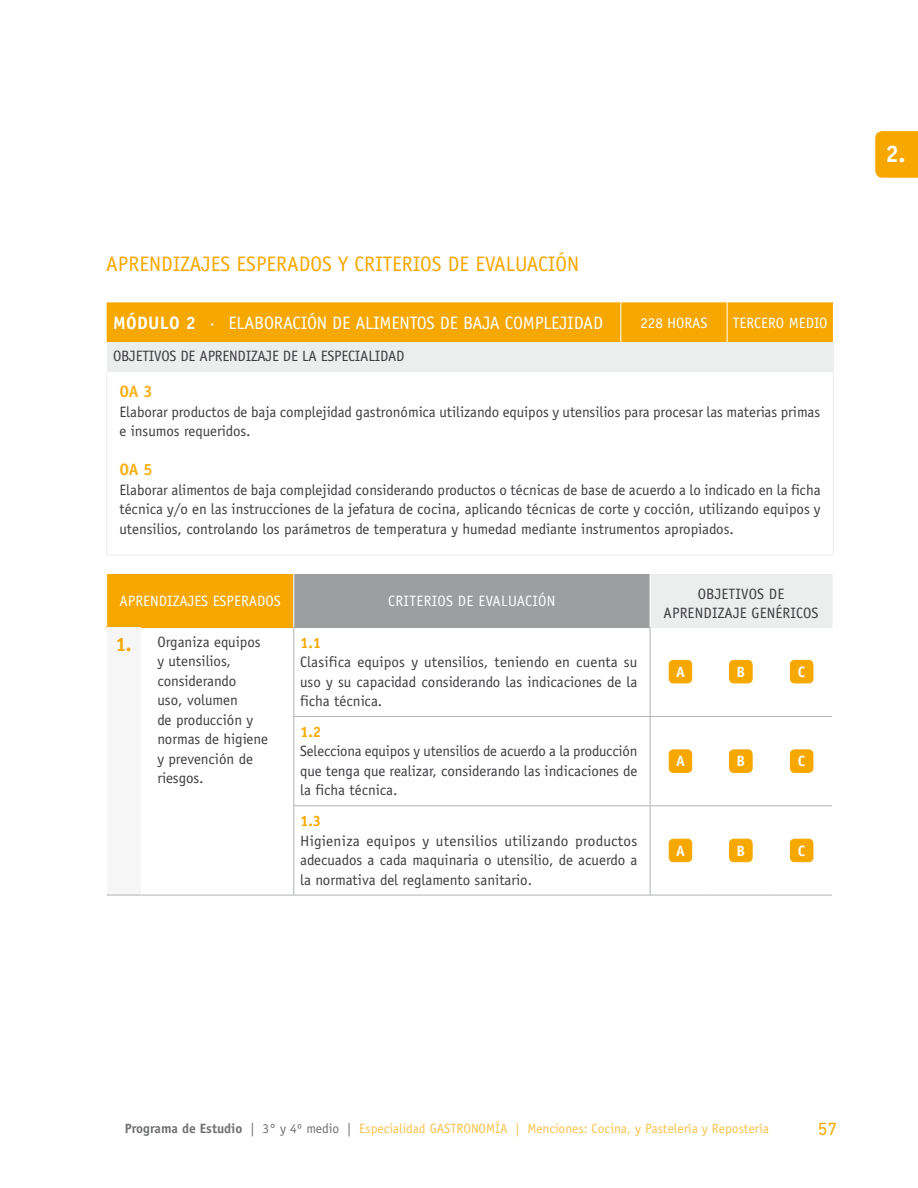
<style>
.page{position:relative;width:918px;height:1188px;background:#fff}
.page>*{position:absolute;margin:0;border:0;box-sizing:border-box;transform-origin:0 0}
.t1{font:700 24px "Officina Sans";color:#fff}
.t2{font:21px "Officina Sans";color:#f7a800}
.t3{font:18px "Officina Sans";letter-spacing:-.01em;color:#fff}
.t4{font:18px "DIN Next LT Pro";color:#f7a800}
.t5{font:700 16.5px "Officina Sans";color:#f8b11a}
.t6{font:15px/19.5px "Officina Sans";color:#3e3d40;text-align:justify}
.t7{font:15px "Officina Sans";color:#fff}
.t8{font:15px "Officina Sans";letter-spacing:.02em;color:#fff}
.t9{font:700 15px "Officina Sans";color:#f7a800}
.t10{font:700 15px "Officina Sans";color:#fff}
.t11{font:13.5px "Officina Sans";color:#fac24d}
.s1{font-weight:700}
.s2{font-weight:700;font-size:19.5px;color:#f7a800}
.s3{font-weight:700;color:#707172}
.s4{color:#707172}
</style>
<div class="page">
<div style="left:107px;top:302px;width:726px;height:40px;background:#f7a800"></div>
<div style="left:107px;top:342px;width:726px;height:29px;background:#eceded"></div>
<hr style="left:106px;top:371px;width:1px;height:184px;background:#eceded">
<hr style="left:833px;top:371px;width:1px;height:184px;background:#eceded">
<hr style="left:106px;top:555px;width:515px;height:1px;background:#eceded">
<hr style="left:621px;top:555px;width:106px;height:1px;background:#eceded">
<hr style="left:727px;top:555px;width:107px;height:1px;background:#eceded">
<hr style="left:620px;top:302px;width:1px;height:40px;background:#fff">
<hr style="left:727px;top:302px;width:1px;height:40px;background:#fff">
<div style="left:107px;top:574px;width:187px;height:53px;background:#f7a800"></div>
<div style="left:294px;top:574px;width:356px;height:53px;background:#9c9e9f"></div>
<div style="left:650px;top:574px;width:182px;height:53px;background:#eceded"></div>
<div style="left:107px;top:627px;width:33px;height:268px;background:#f6f6f6"></div>
<hr style="left:140px;top:895px;width:154px;height:1px;background:#b1b3b4">
<hr style="left:650px;top:574px;width:1px;height:53px;background:#fff">
<hr style="left:832px;top:574px;width:1px;height:53px;background:#eceded">
<hr style="left:293px;top:716px;width:357px;height:1px;background:#b1b3b4">
<hr style="left:293px;top:805px;width:357px;height:1px;background:#b1b3b4">
<hr style="left:650px;top:716px;width:60px;height:1px;background:#b1b3b4">
<hr style="left:710px;top:716px;width:61px;height:1px;background:#b1b3b4">
<hr style="left:771px;top:716px;width:61px;height:1px;background:#b1b3b4">
<hr style="left:650px;top:805px;width:60px;height:1px;background:#b1b3b4">
<hr style="left:710px;top:805px;width:61px;height:1px;background:#b1b3b4">
<hr style="left:771px;top:805px;width:61px;height:1px;background:#b1b3b4">
<hr style="left:293px;top:574px;width:1px;height:53px;background:#fff">
<hr style="left:293px;top:627px;width:1px;height:89px;background:#b1b3b4">
<hr style="left:293px;top:717px;width:1px;height:88px;background:#b1b3b4">
<hr style="left:650px;top:717px;width:1px;height:88px;background:#b1b3b4">
<hr style="left:293px;top:806px;width:1px;height:89px;background:#b1b3b4">
<hr style="left:650px;top:806px;width:1px;height:89px;background:#b1b3b4">
<hr style="left:650px;top:895px;width:60px;height:1px;background:#b1b3b4">
<hr style="left:710px;top:895px;width:61px;height:1px;background:#b1b3b4">
<hr style="left:771px;top:895px;width:61px;height:1px;background:#b1b3b4">
<hr style="left:107px;top:895px;width:33px;height:1px;background:#b1b3b4">
<hr style="left:294px;top:895px;width:356px;height:1px;background:#b1b3b4">
<hr style="left:650px;top:627px;width:1px;height:89px;background:#b1b3b4">
<div style="left:669px;top:660px;width:23px;height:23px;background:#f7a800;border-radius:4px"></div>
<div style="left:669px;top:660px;width:23px;height:23px;border:1px solid #f7a800;border-radius:4px"></div>
<div style="left:730px;top:660px;width:22px;height:23px;background:#f7a800;border-radius:4px"></div>
<div style="left:729px;top:660px;width:23px;height:23px;border:1px solid #f7a800;border-radius:4px"></div>
<div style="left:790px;top:660px;width:23px;height:23px;background:#f7a800;border-radius:4px"></div>
<div style="left:790px;top:660px;width:23px;height:23px;border:1px solid #f7a800;border-radius:4px"></div>
<div style="left:669px;top:750px;width:23px;height:22px;background:#f7a800;border-radius:4px"></div>
<div style="left:669px;top:750px;width:23px;height:23px;border:1px solid #f7a800;border-radius:4px"></div>
<div style="left:730px;top:750px;width:22px;height:22px;background:#f7a800;border-radius:4px"></div>
<div style="left:729px;top:750px;width:23px;height:23px;border:1px solid #f7a800;border-radius:4px"></div>
<div style="left:790px;top:750px;width:23px;height:22px;background:#f7a800;border-radius:4px"></div>
<div style="left:790px;top:750px;width:23px;height:23px;border:1px solid #f7a800;border-radius:4px"></div>
<div style="left:669px;top:839px;width:23px;height:23px;background:#f7a800;border-radius:4px"></div>
<div style="left:669px;top:839px;width:23px;height:23px;border:1px solid #f7a800;border-radius:4px"></div>
<div style="left:730px;top:839px;width:22px;height:23px;background:#f7a800;border-radius:4px"></div>
<div style="left:729px;top:839px;width:23px;height:23px;border:1px solid #f7a800;border-radius:4px"></div>
<div style="left:790px;top:839px;width:23px;height:23px;background:#f7a800;border-radius:4px"></div>
<div style="left:790px;top:839px;width:23px;height:23px;border:1px solid #f7a800;border-radius:4px"></div>
<svg style="left:875px;top:131px;width:43px;height:47px;background:#f7aa06"></svg>
<h2 class="t2" style="left:106px;top:251px;width:24px">Aprend</h2>
<h2 class="t2" style="left:173px;top:251px;width:19px">izajes</h2>
<h2 class="t2" style="left:237px;top:251px;width:12px">esperados</h2>
<h2 class="t2" style="left:338px;top:251px;width:229px">ycriterios de eva luación</h2>
<p class="t3" style="left:113px;top:313px;width:492px"><span class="s1">MóDULO 2</span> · ELABORACIÓN DE ALIMENTOS DE BAJA COMPLEJIDAD</p>
<p class="t7" style="left:640px;top:314px;width:36px">228 horas</p>
<p class="t7" style="left:733px;top:314px;width:96px">TERCERO MEDIO</p>
<p class="t6" style="left:113px;top:347px;width:9px">objet</p>
<p class="t6" style="left:149px;top:347px;width:14px">ivos</p>
<p class="t6" style="left:181px;top:347px;width:36px">de Aprend</p>
<p class="t6" style="left:246px;top:347px;width:14px">izaje</p>
<p class="t6" style="left:283px;top:347px;width:46px">de la espec</p>
<p class="t6" style="left:355px;top:347px;width:34px">ialidad</p>
<p class="t5" style="left:119px;top:381px;width:35px">OA 3</p>
<p class="t6" style="left:119px;top:402px;width:702px">Elaborar productos de baja complejidad gastronómica utilizando equipos y utensilios para procesar las materias primas e insumos requeridos.</p>
<p class="t5" style="left:119px;top:459px;width:35px">OA 5</p>
<p class="t6" style="left:119px;top:480px;width:703px">Elaborar alimentos de baja complejidad considerando productos o técnicas de base de acuerdo a lo indicado en la ficha técnica y/o en las instrucciones de la jefatura de cocina, aplicando técnicas de corte y cocción, utilizando equipos y utensilios, controlando los parámetros de temperatura y humedad mediante instrumentos apropiados.</p>
<p class="t7" style="left:120px;top:592px;width:17px">Aprend</p>
<p class="t7" style="left:167px;top:592px;width:14px">izajes</p>
<p class="t7" style="left:213px;top:592px;width:9px">esperados</p>
<p class="t8" style="left:388px;top:592px;width:159px">Criterios de eva luación</p>
<p class="t6" style="left:664px;top:584px;width:156px;text-align:center">OBJETIVOS DE<br>APRENDIZAJE GENÉRICOS</p>
<p class="t6" style="left:157px;top:632px;width:112px;text-align:left;text-indent:-42px"><span class="s2">1.</span> Organiza equipos y utensilios, considerando<br>uso, volumen<br>de producción y normas de higiene y prevención de riesgos.</p>
<p class="t9" style="left:300px;top:633px;width:23px">1.1</p>
<p class="t6" style="left:300px;top:652px;width:339px">Clasifica equipos y utensilios, teniendo en cuenta su uso y su capacidad considerando las indicaciones de la ficha técnica.</p>
<p class="t10" style="left:676px;top:662px;width:10px">A</p>
<p class="t10" style="left:737px;top:662px;width:10px">B</p>
<p class="t10" style="left:798px;top:662px;width:8px">c</p>
<p class="t9" style="left:300px;top:722px;width:23px">1.2</p>
<p class="t6" style="left:300px;top:742px;width:339px">Selecciona equipos y utensilios de acuerdo a la producción que tenga que realizar, considerando las indicaciones de la ficha técnica.</p>
<p class="t10" style="left:676px;top:752px;width:9px">a</p>
<p class="t10" style="left:737px;top:752px;width:8px">b</p>
<p class="t10" style="left:798px;top:752px;width:8px">c</p>
<p class="t9" style="left:300px;top:812px;width:23px">1.3</p>
<p class="t6" style="left:300px;top:831px;width:339px">Higieniza equipos y utensilios utilizando productos adecuados a cada maquinaria o utensilio, de acuerdo a la normativa del reglamento sanitario.</p>
<p class="t10" style="left:676px;top:841px;width:9px">a</p>
<p class="t10" style="left:737px;top:841px;width:8px">b</p>
<p class="t10" style="left:798px;top:841px;width:8px">c</p>
<h1 class="t1" style="left:885px;top:139px;width:21px">2.</h1>
<p class="t11" style="left:125px;top:1121px;width:646px"><span class="s3">Programa de Estudio</span> <span class="s4">| 3° y 4º medio |</span> Especialidad GASTRONOMÍA | Menciones: Cocina, y Pastelería y Repostería</p>
<p class="t4" style="left:818px;top:1118px;width:21px">57</p>
</div>
